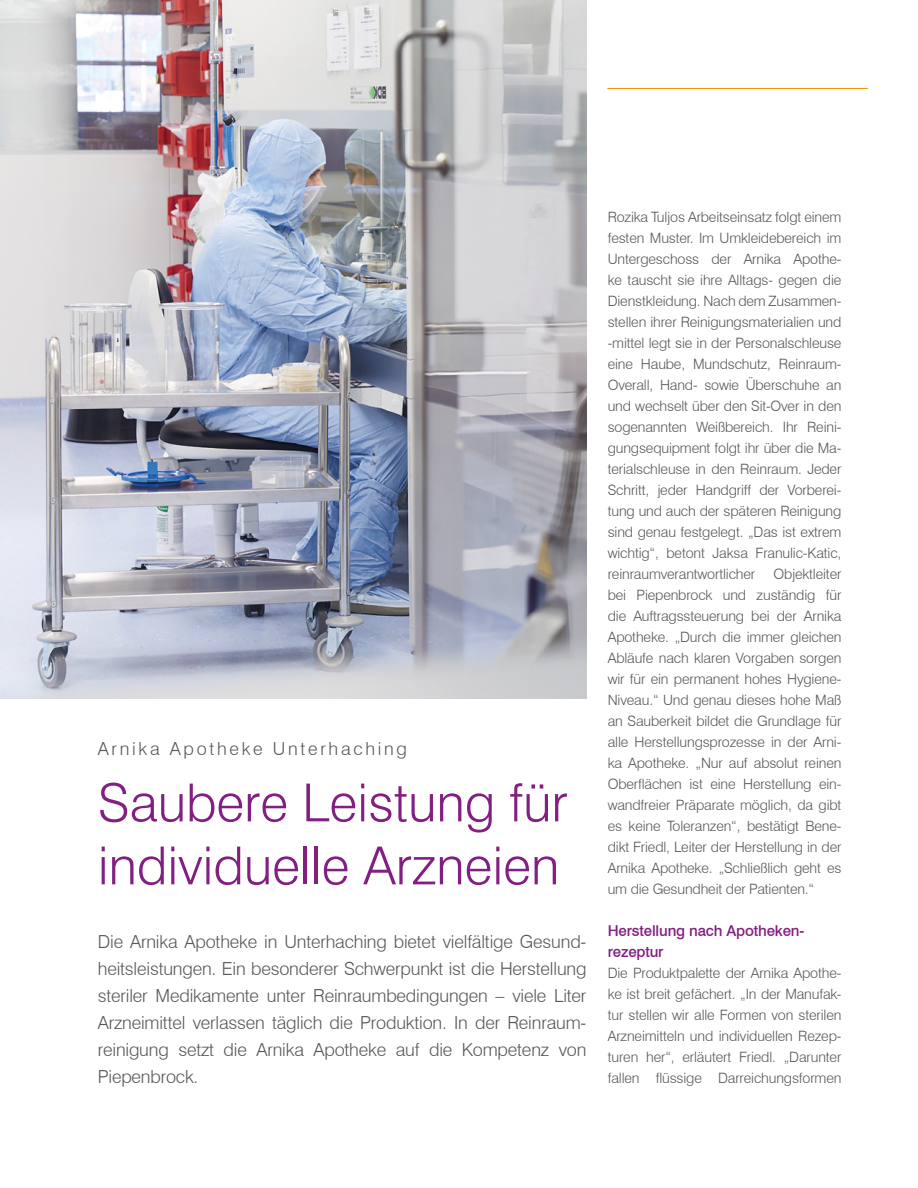
<style>
.page{position:relative;width:918px;height:1188px;background:#fff}
.page>*{position:absolute;margin:0;border:0;box-sizing:border-box;transform-origin:0 0}
.t1{font:300 52.5px/63px "Swiss 721 BT";color:#831f82}
.t2{font:300 18px/27px "Swiss 721 BT";letter-spacing:-.01em;color:#575756;text-align:justify}
.t3{font:300 18px "Swiss 721 BT";letter-spacing:.15em;color:#575756}
.t4{font:500 15px/21px "Swiss 721 BT";letter-spacing:-.01em;color:#831f82}
.t5{font:300 14.25px/21px "Swiss 721 BT";letter-spacing:-.01em;color:#575756;text-align:justify}
</style>
<div class="page">
<img style="left:0;top:0;width:586px;height:698px">
<hr style="left:608px;top:88px;width:259px;height:1px;background:#f39200">
<p class="t3" style="left:98px;top:737px;width:311px">Arnika Apotheke Unterhaching</p>
<h1 class="t1" style="left:98px;top:771px;width:471px">Saubere Leistung für individuelle Arzneien</h1>
<p class="t2" style="left:98px;top:928px;width:490px">Die Arnika Apotheke in Unterhaching bietet vielfältige Gesund&shy;heitsleistungen. Ein besonderer Schwerpunkt ist die Herstellung steriler Medikamente unter Reinraumbedingungen – viele Liter Arzneimittel verlassen täglich die Produktion. In der Reinraum&shy;reinigung setzt die Arnika Apotheke auf die Kompetenz von Piepenbrock.</p>
<p class="t5" style="left:608px;top:206px;width:235px">Rozika Tuljos Arbeitseinsatz folgt einem festen Muster. Im Umkleidebereich im Untergeschoss der Arnika Apothe&shy;ke tauscht sie ihre Alltags- gegen die Dienstkleidung. Nach dem Zusammen&shy;stellen ihrer Reinigungsmaterialien und -mittel legt sie in der Personalschleuse eine Haube, Mundschutz, Reinraum-Overall, Hand- sowie Überschuhe an und wechselt über den Sit-Over in den sogenannten Weißbereich. Ihr Reini&shy;gungsequipment folgt ihr über die Ma&shy;terialschleuse in den Reinraum. Jeder Schritt, jeder Handgriff der Vorberei&shy;tung und auch der späteren Reinigung sind genau festgelegt. „Das ist extrem wichtig“, betont Jaksa Franulic-Katic, reinraumverantwortlicher</p>
<p class="t5" style="left:608px;top:563px;width:235px;text-indent:166px">Objektleiter bei Piepenbrock und zuständig für die Auftragssteuerung bei der Arnika Apotheke. „Durch die immer gleichen Abläufe nach klaren Vorgaben sorgen wir für ein permanent hohes Hygiene-Niveau.“ Und genau dieses hohe Maß an Sauberkeit bildet die Grundlage für alle Herstellungsprozesse in der Arni&shy;ka Apotheke. „Nur auf absolut reinen Oberflächen ist eine Herstellung ein&shy;wandfreier Präparate möglich, da gibt es keine Toleranzen“, bestätigt Bene&shy;dikt Friedl, Leiter der Herstellung in der Arnika Apotheke. „Schließlich geht es um die Gesundheit der Patienten.“</p>
<p class="t4" style="left:608px;top:920px;width:198px">Herstellung nach Apotheken&shy;rezeptur</p>
<p class="t5" style="left:608px;top:962px;width:235px">Die Produktpalette der Arnika Apothe&shy;ke ist breit gefächert. „In der Manufak&shy;tur stellen wir alle Formen von sterilen Arzneimitteln und individuellen Rezep&shy;turen her“, erläutert Friedl. „Darunter fallen flüssige Darreichungsformen</p>
</div>
